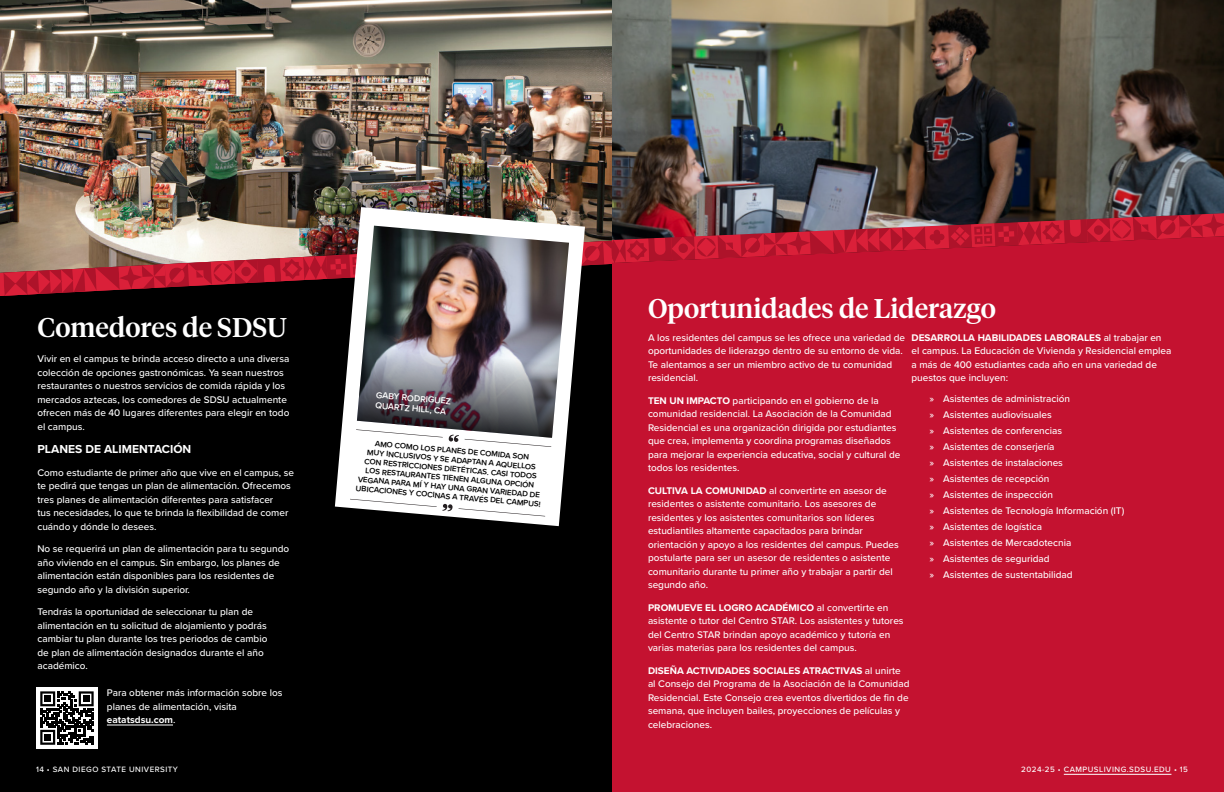
<style>
.page{position:relative;width:1224px;height:792px;background:#fff}
.page>*{position:absolute;margin:0;border:0;box-sizing:border-box;transform-origin:0 0}
.t1{font:500 27px "Tiempos Headline";color:#fff}
.t2{font:700 12px "Proxima Nova";color:#fff}
.t3{font:500 10px/13.5px "Proxima Nova";color:#fff}
.t4{font:600 9px/10.4px "Proxima Nova";color:#fff}
.t5{font:600 8px/9.2px "Proxima Nova";color:#000;text-align:center}
.t6{font:500 8px "Proxima Nova";letter-spacing:.06em;color:#fff}
.s1{font-weight:700}
</style>
<div class="page">
<div style="left:612px;top:0;width:612px;height:792px;background:#c41230"></div>
<img style="left:612px;top:0;width:612px;height:213px">
<img style="left:0;top:0;width:612px;height:213px">
<div style="left:0;top:297px;width:612px;height:495px;background:#000"></div>
<img style="left:0;top:213px;width:1224px;height:84px">
<hr style="left:107px;top:725px;width:66px;height:1px;background:#fff">
<svg style="left:335px;top:207px;width:250px;height:319px"></svg>
<img style="left:357px;top:226px;width:212px;height:212px">
<img style="left:356px;top:323px;width:205px;height:124px">
<svg style="left:350px;top:499px;width:103px;height:12px"></svg>
<svg style="left:459px;top:508px;width:86px;height:8px"></svg>
<div style="left:36px;top:687px;width:62px;height:62px;background:#fff"></div>
<svg style="left:40px;top:691px;width:54px;height:54px"></svg>
<div style="left:45px;top:734px;width:6px;height:7px;background:#000"></div>
<hr style="left:1064px;top:774px;width:107px;height:1px;background:#fff">
<h1 class="t1" style="left:37px;top:309px;width:251px">Comedores de SDSU</h1>
<p class="t3" style="left:37px;top:352px;width:253px">Vivir en el campus te brinda acceso directo a una diversa colección de opciones gastronómicas. Ya sean nuestros restaurantes o nuestros servicios de comida rápida y los mercados aztecas, los comedores de SDSU actualmente ofrecen más de 40 lugares diferentes para elegir en todo el campus.</p>
<p class="t2" style="left:37px;top:440px;width:155px">PLANES DE ALIMENTACIÓN</p>
<p class="t3" style="left:37px;top:465px;width:258px">Como estudiante de primer año que vive en el campus, se te pedirá que tengas un plan de alimentación. Ofrecemos tres planes de alimentación diferentes para satisfacer<br>tus necesidades, lo que te brinda la flexibilidad de comer cuándo y dónde lo desees.</p>
<p class="t3" style="left:37px;top:542px;width:253px">No se requerirá un plan de alimentación para tu segundo año viviendo en el campus. Sin embargo, los planes de alimentación están disponibles para los residentes de segundo año y la división superior.</p>
<p class="t3" style="left:37px;top:605px;width:232px">Tendrás la oportunidad de seleccionar tu plan de alimentación en tu solicitud de alojamiento y podrás cambiar tu plan durante los tres periodos de cambio de plan de alimentación designados durante el año académico.</p>
<p class="t3" style="left:107px;top:686px;width:177px">Para obtener más información sobre los planes de alimentación, visita <span class="s1">eatatsdsu.com</span>.</p>
<p class="t4" style="left:377px;top:389px;width:77px;rotate:5deg">GABY RODRIGUEZ<br>QUARTZ HILL, CA</p>
<p class="t5" style="left:360px;top:437px;width:187px;rotate:5deg">AMO COMO LOS PLANES DE COMIDA SON<br>MUY INCLUSIVOS Y SE ADAPTAN A AQUELLOS CON RESTRICCIONES DIETÉTICAS. CASI TODOS LOS RESTAURANTES TIENEN ALGUNA OPCIÓN VEGANA PARA MÍ Y HAY UNA GRAN VARIEDAD DE UBICACIONES Y COCINAS A TRAVÉS DEL CAMPUS!</p>
<h1 class="t1" style="left:648px;top:290px;width:350px">Oportunidades de Liderazgo</h1>
<p class="t3" style="left:912px;top:330px;width:261px"><span class="s1">DESARROLLA HABILIDADES LABORALES</span> al trabajar en el campus. La Educación de Vivienda y Residencial emplea a más de 400 estudiantes cada año en una variedad de puestos que incluyen:</p>
<p class="t3" style="left:930px;top:390px;width:196px;line-height:16px">» Asistentes de administración<br>» Asistentes audiovisuales<br>» Asistentes de conferencias<br>» Asistentes de conserjería<br>» Asistentes de instalaciones<br>» Asistentes de recepción<br>» Asistentes de inspección<br>» Asistentes de Tecnología Información (IT) » Asistentes de logística<br>» Asistentes de Mercadotecnia<br>» Asistentes de seguridad<br>» Asistentes de sustentabilidad</p>
<p class="t3" style="left:648px;top:330px;width:259px">A los residentes del campus se les ofrece una variedad de oportunidades de liderazgo dentro de su entorno de vida.<br>Te alentamos a ser un miembro activo de tu comunidad residencial.</p>
<p class="t3" style="left:648px;top:393px;width:254px"><span class="s1">TEN UN IMPACTO</span> participando en el gobierno de la comunidad residencial. La Asociación de la Comunidad Residencial es una organización dirigida por estudiantes que crea, implementa y coordina programas diseñados para mejorar la experiencia educativa, social y cultural de todos los residentes.</p>
<p class="t3" style="left:648px;top:483px;width:252px"><span class="s1">CULTIVA LA COMUNIDAD</span> al convertirte en asesor de residentes o asistente comunitario. Los asesores de residentes y los asistentes comunitarios son líderes estudiantiles altamente capacitados para brindar orientación y apoyo a los residentes del campus. Puedes postularte para ser un asesor de residentes o asistente comunitario durante tu primer año y trabajar a partir del segundo año.</p>
<p class="t3" style="left:648px;top:600px;width:257px"><span class="s1">PROMUEVE EL LOGRO ACADÉMICO</span> al convertirte en asistente o tutor del Centro STAR. Los asistentes y tutores del Centro STAR brindan apoyo académico y tutoría en varias materias para los residentes del campus.</p>
<p class="t3" style="left:648px;top:663px;width:263px"><span class="s1">DISEÑA ACTIVIDADES SOCIALES ATRACTIVAS</span> al unirte al Consejo del Programa de la Asociación de la Comunidad Residencial. Este Consejo crea eventos divertidos de fin de semana, que incluyen bailes, proyecciones de películas y celebraciones.</p>
<p class="t6" style="left:36px;top:764px;width:144px">14 • SAN DIEGO STATE UNIVERSITY</p>
<p class="t6" style="left:1021px;top:764px;width:168px">2024-25 • CAMPUSLIVING.SDSU.EDU • 15</p>
</div>
